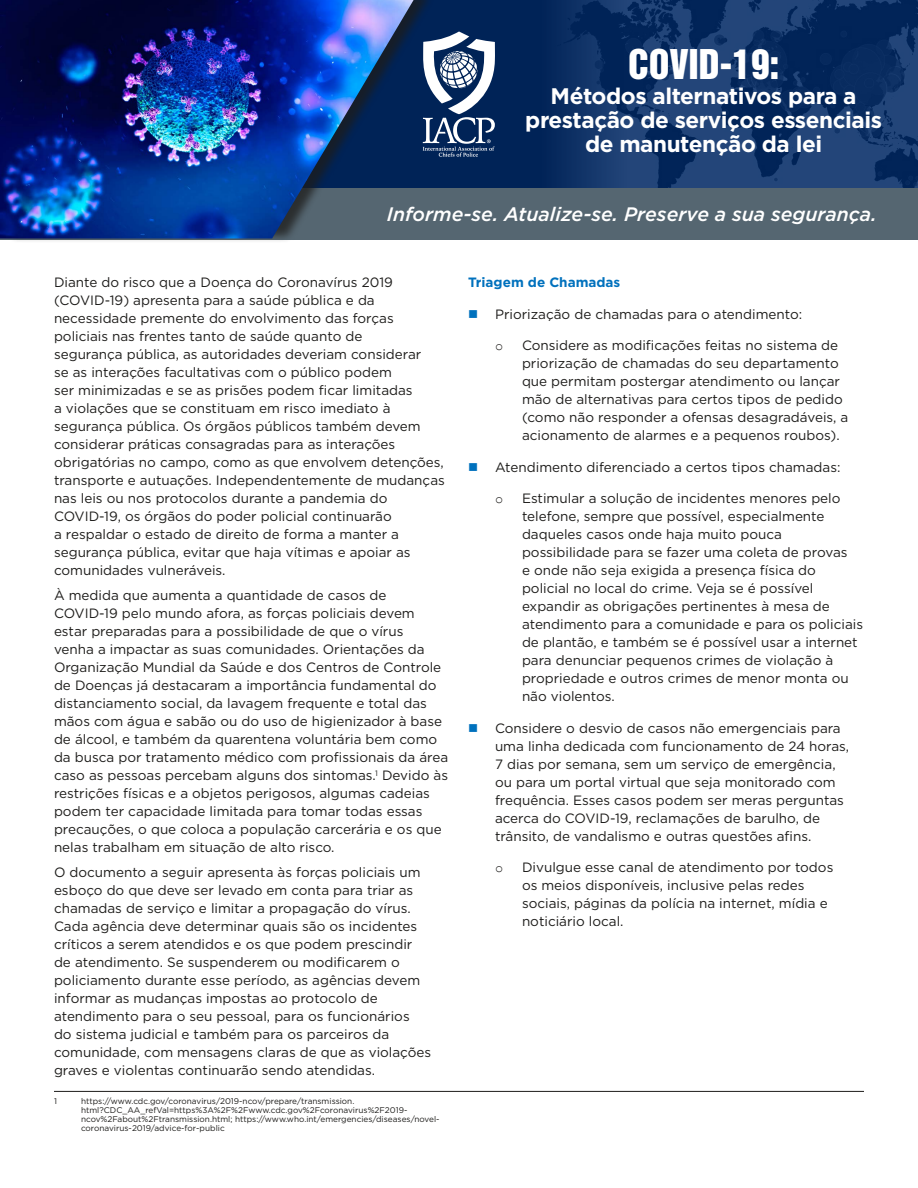
<style>
.page{position:relative;width:918px;height:1188px;background:#fff}
.page>*{position:absolute;margin:0;border:0;box-sizing:border-box;transform-origin:0 0}
.t1{font:37.5px "Helvetica Inserat LT Std";color:#fff}
.t2{font:700 22.5px/24.3px "Gotham";letter-spacing:-.02em;color:#fff;text-align:center}
.t3{font:italic 500 19.5px "Gotham";color:#fff}
.t4{font:13.5px/18px "Gotham";color:#1d1c1a}
.t5{font:700 13.5px "Gotham";color:#0071bd}
.t6{font:13.5px "Courier New";color:#1d1c1a}
.t7{font:8.25px/9px "Gotham";color:#1d1c1a}
.s1{color:#0071bd}
</style>
<div class="page">
<div style="left:0;top:0;width:918px;height:239px;background:#002357"></div>
<img style="left:567px;top:0;width:351px;height:188px">
<div style="left:0;top:188px;width:918px;height:51px;background:#556671"></div>
<div style="left:6px;top:0;width:429px;height:243px;background:#1d1c1a;opacity:.75"></div>
<img style="left:0;top:0;width:414px;height:238px">
<svg style="left:422px;top:32px;width:73px;height:125px"></svg>
<hr style="left:54px;top:1091px;width:810px;height:1px;background:#1d1c1a">
<h1 class="t1" style="left:628px;top:42px;width:153px">COVID-19:</h1>
<h2 class="t2" style="left:525px;top:83px;width:358px">Métodos alternativos para a prestação de serviços essenciais de manutenção da lei</h2>
<h3 class="t3" style="left:387px;top:201px;width:491px">Informe-se. Atualize-se. Preserve a sua segurança.</h3>
<p class="t4" style="left:54px;top:273px;width:392px">Diante do risco que a Doença do Coronavírus 2019 (COVID-19) apresenta para a saúde pública e da necessidade premente do envolvimento das forças policiais nas frentes tanto de saúde quanto de<br>segurança pública, as autoridades deveriam considerar<br>se as interações facultativas com o público podem<br>ser minimizadas e se as prisões podem ficar limitadas<br>a violações que se constituam em risco imediato à segurança pública. Os órgãos públicos também devem considerar práticas consagradas para as interações obrigatórias no campo, como as que envolvem detenções, transporte e autuações. Independentemente de mudanças nas leis ou nos protocolos durante a pandemia do COVID-19, os órgãos do poder policial continuarão<br>a respaldar o estado de direito de forma a manter a segurança pública, evitar que haja vítimas e apoiar as comunidades vulneráveis.</p>
<p class="t4" style="left:54px;top:586px;width:396px">À medida que aumenta a quantidade de casos de COVID-19 pelo mundo afora, as forças policiais devem estar preparadas para a possibilidade de que o vírus<br>venha a impactar as suas comunidades. Orientações da Organização Mundial da Saúde e dos Centros de Controle de Doenças já destacaram a importância fundamental do distanciamento social, da lavagem frequente e total das mãos com água e sabão ou do uso de higienizador à base de álcool, e também da quarentena voluntária bem como da busca por tratamento médico com profissionais da área caso as pessoas percebam alguns dos sintomas.<sup>1</sup> Devido às restrições físicas e a objetos perigosos, algumas cadeias podem ter capacidade limitada para tomar todas essas precauções, o que coloca a população carcerária e os que nelas trabalham em situação de alto risco.</p>
<p class="t4" style="left:54px;top:863px;width:379px">O documento a seguir apresenta às forças policiais um esboço do que deve ser levado em conta para triar as chamadas de serviço e limitar a propagação do vírus.<br>Cada agência deve determinar quais são os incidentes críticos a serem atendidos e os que podem prescindir de atendimento. Se suspenderem ou modificarem o policiamento durante esse período, as agências devem informar as mudanças impostas ao protocolo de atendimento para o seu pessoal, para os funcionários<br>do sistema judicial e também para os parceiros da comunidade, com mensagens claras de que as violações graves e violentas continuarão sendo atendidas.</p>
<p class="t7" style="left:54px;top:1096px;width:4px">1</p>
<p class="t7" style="left:81px;top:1096px;width:360px">https://www.cdc.gov/coronavirus/2019-ncov/prepare/transmission. html?CDC_AA_refVal=https%3A%2F%2Fwww.cdc.gov%2Fcoronavirus%2F2019- ncov%2Fabout%2Ftransmission.html; https://www.who.int/emergencies/diseases/novel&shy;coronavirus-2019/advice-for-public</p>
<p class="t5" style="left:468px;top:274px;width:154px">Triagem de Chamadas</p>
<p class="t4" style="left:468px;top:305px;width:336px"><span class="s1">■</span> Priorização de chamadas para o atendimento:</p>
<p class="t6" style="left:495px;top:338px;width:10px">o</p>
<p class="t4" style="left:522px;top:336px;width:328px">Considere as modificações feitas no sistema de priorização de chamadas do seu departamento que permitam postergar atendimento ou lançar mão de alternativas para certos tipos de pedido (como não responder a ofensas desagradáveis, a acionamento de alarmes e a pequenos roubos).</p>
<p class="t4" style="left:468px;top:458px;width:374px"><span class="s1">■</span> Atendimento diferenciado a certos tipos chamadas:</p>
<p class="t6" style="left:495px;top:491px;width:10px">o</p>
<p class="t4" style="left:522px;top:489px;width:343px">Estimular a solução de incidentes menores pelo telefone, sempre que possível, especialmente daqueles casos onde haja muito pouca possibilidade para se fazer uma coleta de provas<br>e onde não seja exigida a presença física do policial no local do crime. Veja se é possível expandir as obrigações pertinentes à mesa de atendimento para a comunidade e para os policiais de plantão, e também se é possível usar a internet para denunciar pequenos crimes de violação à propriedade e outros crimes de menor monta ou não violentos.</p>
<p class="t4" style="left:495px;top:719px;width:356px;text-indent:-27px"><span class="s1">■</span> Considere o desvio de casos não emergenciais para uma linha dedicada com funcionamento de 24 horas, 7 dias por semana, sem um serviço de emergência, ou para um portal virtual que seja monitorado com frequência. Esses casos podem ser meras perguntas acerca do COVID-19, reclamações de barulho, de trânsito, de vandalismo e outras questões afins.</p>
<p class="t6" style="left:495px;top:860px;width:10px">o</p>
<p class="t4" style="left:522px;top:858px;width:313px">Divulgue esse canal de atendimento por todos os meios disponíveis, inclusive pelas redes sociais, páginas da polícia na internet, mídia e noticiário local.</p>
</div>
